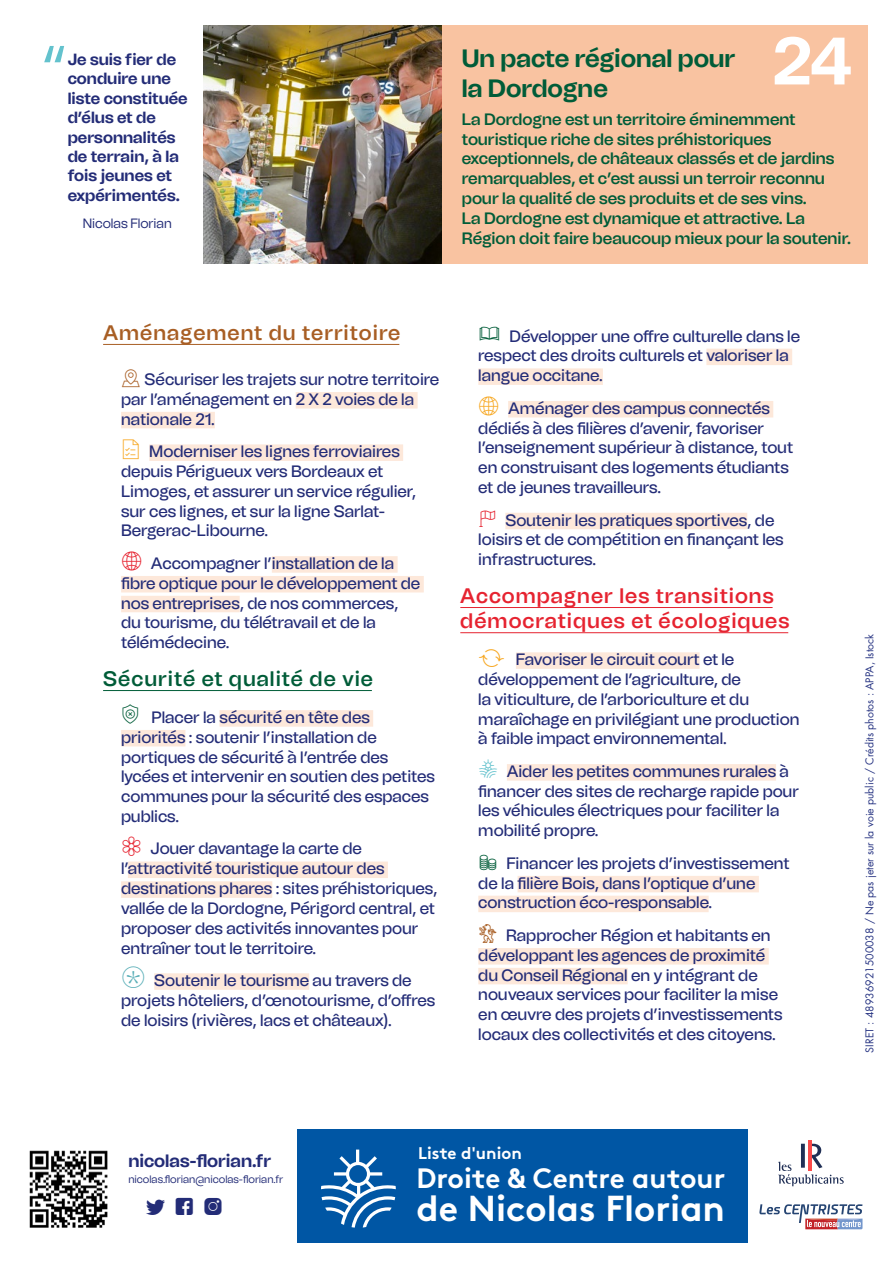
<style>
.page{position:relative;width:893px;height:1263px;background:#fff}
.page>*{position:absolute;margin:0;border:0;box-sizing:border-box;transform-origin:0 0}
.t1{font:700 66.9px "Tomato Grotesk";color:#fff}
.t2{font:60.9px "Tomato Grotesk";color:#63c2cd}
.t3{font:700 36.15px "Brown";color:#fff}
.t4{font:700 28.05px "Brown";color:#fff}
.t5{font:700 25.05px/30.2px "Tomato Grotesk";color:#005c38}
.t6{font:500 24px "Tomabilto";color:#232c77}
.t7{font:600 21px/25.2px "Tomato Grotesk";letter-spacing:.05em;color:#e62330}
.t8{font:600 21px "Tomato Grotesk";letter-spacing:.05em;color:#a85e24}
.t9{font:600 21px "Tomato Grotesk";letter-spacing:.05em;color:#005c38}
.t10{font:700 17.85px "Tomato Grotesk";color:#232c77}
.t11{font:700 16.8px "Brown";color:#fff}
.t12{font:500 16.5px/19.8px "Tomato Grotesk";color:#232c77}
.t13{font:600 16.5px/19.8px "Tomato Grotesk";color:#005c38}
.t14{font:700 16.2px/19.5px "Tomato Grotesk";color:#232c77}
.t15{font:13.5px "Tomato Grotesk";color:#232c77}
.t16{font:10.8px "Tomato Grotesk";color:#232c77}
.t17{font:10.5px "Futura Std";color:#283583}
.s1{font-family:"Tomabilto";font-size:24px;color:#a85e24}
.s2{font-family:"Tomabilto";font-size:24px;color:#f7a823}
.s3{font-family:"Tomabilto";font-size:24px;color:#e62330}
.s4{font-family:"Tomabilto";font-size:24px;color:#005c38}
.s5{font-family:"Tomabilto";font-size:24px;color:#5bafb8}
.s6{font-family:"Tomabilto";font-size:30px;color:#f7a823}
.s7{font-family:"Tomabilto";font-size:24px;color:#63c2cd}
</style>
<div class="page">
<div style="left:441px;top:26px;width:426px;height:238px;background:#f9c3a1"></div>
<hr style="left:103px;top:344px;width:296px;height:1px;background:#a85e24">
<div style="left:296px;top:392px;width:122px;height:16px;background:#fde8da"></div>
<div style="left:121px;top:412px;width:94px;height:16px;background:#fde8da"></div>
<div style="left:149px;top:444px;width:254px;height:17px;background:#fde8da"></div>
<div style="left:272px;top:556px;width:126px;height:17px;background:#fde8da"></div>
<div style="left:121px;top:576px;width:303px;height:16px;background:#fde8da"></div>
<div style="left:121px;top:596px;width:119px;height:16px;background:#fde8da"></div>
<hr style="left:103px;top:690px;width:269px;height:1px;background:#005c38">
<div style="left:219px;top:710px;width:154px;height:17px;background:#fde8da"></div>
<div style="left:121px;top:730px;width:64px;height:16px;background:#fde8da"></div>
<div style="left:128px;top:861px;width:260px;height:17px;background:#fde8da"></div>
<div style="left:121px;top:881px;width:151px;height:17px;background:#fde8da"></div>
<div style="left:154px;top:973px;width:155px;height:17px;background:#fde8da"></div>
<div style="left:706px;top:349px;width:86px;height:16px;background:#fde8da"></div>
<div style="left:478px;top:368px;width:125px;height:17px;background:#fde8da"></div>
<div style="left:508px;top:401px;width:265px;height:16px;background:#fde8da"></div>
<div style="left:505px;top:513px;width:242px;height:16px;background:#fde8da"></div>
<hr style="left:460px;top:607px;width:313px;height:1px;background:#e62330">
<hr style="left:460px;top:632px;width:328px;height:1px;background:#e62330">
<div style="left:516px;top:652px;width:184px;height:17px;background:#fde8da"></div>
<div style="left:507px;top:764px;width:269px;height:17px;background:#fde8da"></div>
<div style="left:518px;top:876px;width:241px;height:16px;background:#fde8da"></div>
<div style="left:478px;top:896px;width:231px;height:16px;background:#fde8da"></div>
<div style="left:478px;top:948px;width:291px;height:16px;background:#fde8da"></div>
<div style="left:478px;top:968px;width:150px;height:16px;background:#fde8da"></div>
<img style="left:203px;top:26px;width:238px;height:238px">
<div style="left:297px;top:1129px;width:450px;height:113px;background:#0056a4"></div>
<svg style="left:321px;top:1149px;width:75px;height:78px"></svg>
<img style="left:29px;top:1150px;width:79px;height:78px">
<svg style="left:778px;top:1144px;width:66px;height:42px"></svg>
<hr style="left:808px;top:1140px;width:4px;height:31px;background:#fa4a4a">
<svg style="left:759px;top:1204px;width:103px;height:25px"></svg>
<h2 class="t2" style="left:41px;top:29px;width:27px">“</h2>
<p class="t14" style="left:68px;top:50px;width:122px">Je suis fier de conduire une liste constituée d’élus et de personnalités de terrain, à la fois jeunes et expérimentés.</p>
<p class="t15" style="left:83px;top:215px;width:90px">Nicolas Florian</p>
<h3 class="t5" style="left:462px;top:43px;width:275px">Un pacte régional pour la Dordogne</h3>
<h1 class="t1" style="left:772px;top:19px;width:82px">24</h1>
<p class="t13" style="left:462px;top:109px;width:391px">La Dordogne est un territoire éminemment touristique riche de sites préhistoriques exceptionnels, de châteaux classés et de jardins remarquables, et c’est aussi un terroir reconnu pour la qualité de ses produits et de ses vins.<br>La Dordogne est dynamique et attractive. La Région doit faire beaucoup mieux pour la soutenir.</p>
<p class="t8" style="left:103px;top:319px;width:299px">Aménagement du territoire</p>
<p class="t12" style="left:121px;top:370px;width:320px"><span class="s1">{</span> Sécuriser les trajets sur notre territoire par l’aménagement en 2 X 2 voies de la nationale 21.</p>
<p class="t12" style="left:121px;top:442px;width:297px"><span class="s2">™</span> Moderniser les lignes ferroviaires depuis Périgueux vers Bordeaux et Limoges, et assurer un service régulier, sur ces lignes, et sur la ligne Sarlat-Bergerac-Libourne.</p>
<p class="t12" style="left:121px;top:553px;width:301px"><span class="s3">Æ</span> Accompagner l’installation de la fibre optique pour le développement de nos entreprises, de nos commerces, du tourisme, du télétravail et de la télémédecine.</p>
<p class="t9" style="left:103px;top:666px;width:271px">Sécurité et qualité de vie</p>
<p class="t12" style="left:121px;top:707px;width:315px"><span class="s4">®</span> Placer la sécurité en tête des priorités : soutenir l’installation de portiques de sécurité à l’entrée des lycées et intervenir en soutien des petites communes pour la sécurité des espaces publics.</p>
<p class="t12" style="left:121px;top:839px;width:318px"><span class="s3">¥</span> Jouer davantage la carte de l’attractivité touristique autour des destinations phares : sites préhistoriques, vallée de la Dordogne, Périgord central, et proposer des activités innovantes pour entraîner tout le territoire.</p>
<p class="t12" style="left:121px;top:971px;width:316px"><span class="s5">º</span> Soutenir le tourisme au travers de projets hôteliers, d’œnotourisme, d’offres de loisirs (rivières, lacs et châteaux).</p>
<p class="t12" style="left:478px;top:326px;width:323px"><span class="s4">¶</span> Développer une offre culturelle dans le respect des droits culturels et valoriser la langue occitane.</p>
<p class="t12" style="left:478px;top:398px;width:316px"><span class="s2">Æ</span> Aménager des campus connectés dédiés à des filières d’avenir, favoriser l’enseignement supérieur à distance, tout en construisant des logements étudiants et de jeunes travailleurs.</p>
<p class="t12" style="left:478px;top:510px;width:307px"><span class="s3">\</span> Soutenir les pratiques sportives, de loisirs et de compétition en finançant les infrastructures.</p>
<p class="t7" style="left:460px;top:583px;width:330px">Accompagner les transitions démocratiques et écologiques</p>
<p class="t12" style="left:478px;top:650px;width:323px"><span class="s6">=</span> Favoriser le circuit court et le développement de l’agriculture, de<br>la viticulture, de l’arboriculture et du maraîchage en privilégiant une production à faible impact environnemental.</p>
<p class="t12" style="left:478px;top:761px;width:322px"><span class="s7">§</span> Aider les petites communes rurales à financer des sites de recharge rapide pour les véhicules électriques pour faciliter la mobilité propre.</p>
<p class="t12" style="left:478px;top:853px;width:313px"><span class="s4">}</span> Financer les projets d’investissement de la filière Bois, dans l’optique d’une construction éco-responsable.</p>
<p class="t12" style="left:478px;top:925px;width:306px"><span class="s1">∏</span> Rapprocher Région et habitants en développant les agences de proximité du Conseil Régional en y intégrant de nouveaux services pour faciliter la mise en œuvre des projets d’investissements locaux des collectivités et des citoyens.</p>
<p class="t17" style="left:863px;top:1052px;width:420px;rotate:-90deg">SIRET : 48936921500038 / Ne pas jeter sur la voie public / Crédits photos : APPA, Istock</p>
<p class="t10" style="left:128px;top:1150px;width:144px">nicolas-florian.fr</p>
<p class="t16" style="left:128px;top:1172px;width:156px">nicolas.florian@nicolas-florian.fr</p>
<h3 class="t6" style="left:145px;top:1192px;width:80px">†ƒ∆</h3>
<p class="t11" style="left:418px;top:1139px;width:105px">Liste d'union</p>
<h3 class="t4" style="left:417px;top:1155px;width:310px">Droite &amp; Centre autour</h3>
<h3 class="t3" style="left:417px;top:1179px;width:310px">de Nicolas Florian</h3>
</div>
